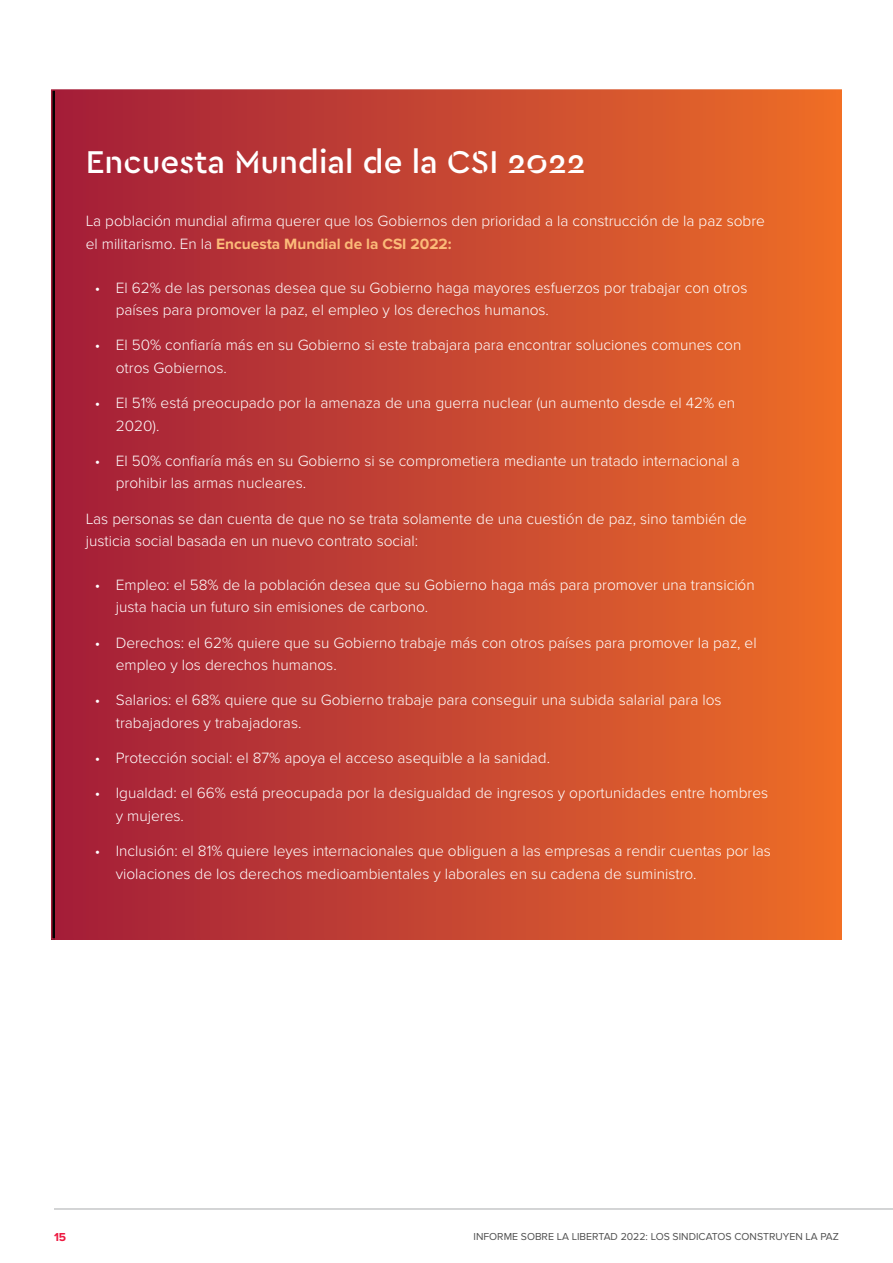
<style>
.page{position:relative;width:893px;height:1263px;background:#fff}
.page>*{position:absolute;margin:0;border:0;box-sizing:border-box;transform-origin:0 0}
.t1{font:500 33px "Cera Stencil PRO";color:#fff}
.t2{font:300 15.45px/22.5px "Proxima Nova";color:#fff}
.t3{font:700 12px "Proxima Nova";color:#ed1941}
.t4{font:10.5px "Proxima Nova";color:#505050}
.s1{font-weight:700;color:#fcbb79}
</style>
<div class="page">
<hr style="left:54px;top:1208px;width:839px;height:1px;background:#a9abae">
<div style="left:52px;top:90px;width:789px;height:849px;background:linear-gradient(to right,#a01e3a,#ed6e28)"></div>
<h1 class="t1" style="left:86px;top:140px;width:501px">Encuesta Mundial de la CSI 2022</h1>
<p class="t2" style="left:86px;top:210px;width:681px">La población mundial afirma querer que los Gobiernos den prioridad a la construcción de la paz sobre el militarismo. En la <span class="s1">Encuesta Mundial de la CSI 2022:</span></p>
<p class="t2" style="left:116px;top:276px;width:633px;text-indent:-21px">• El 62% de las personas desea que su Gobierno haga mayores esfuerzos por trabajar con otros países para promover la paz, el empleo y los derechos humanos.</p>
<p class="t2" style="left:116px;top:334px;width:627px;text-indent:-21px">• El 50% confiaría más en su Gobierno si este trabajara para encontrar soluciones comunes con otros Gobiernos.</p>
<p class="t2" style="left:116px;top:392px;width:621px;text-indent:-21px">• El 51% está preocupado por la amenaza de una guerra nuclear (un aumento desde el 42% en<br>2020).</p>
<p class="t2" style="left:116px;top:450px;width:626px;text-indent:-21px">• El 50% confiaría más en su Gobierno si se comprometiera mediante un tratado internacional a prohibir las armas nucleares.</p>
<p class="t2" style="left:86px;top:507px;width:663px">Las personas se dan cuenta de que no se trata solamente de una cuestión de paz, sino también de justicia social basada en un nuevo contrato social:</p>
<p class="t2" style="left:116px;top:574px;width:640px;text-indent:-21px">• Empleo: el 58% de la población desea que su Gobierno haga más para promover una transición justa hacia un futuro sin emisiones de carbono.</p>
<p class="t2" style="left:116px;top:631px;width:642px;text-indent:-21px">• Derechos: el 62% quiere que su Gobierno trabaje más con otros países para promover la paz, el empleo y los derechos humanos.</p>
<p class="t2" style="left:116px;top:689px;width:607px;text-indent:-21px">• Salarios: el 68% quiere que su Gobierno trabaje para conseguir una subida salarial para los trabajadores y trabajadoras.</p>
<p class="t2" style="left:95px;top:747px;width:457px">• Protección social: el 87% apoya el acceso asequible a la sanidad.</p>
<p class="t2" style="left:116px;top:782px;width:654px;text-indent:-21px">• Igualdad: el 66% está preocupada por la desigualdad de ingresos y oportunidades entre hombres y mujeres.</p>
<p class="t2" style="left:116px;top:840px;width:657px;text-indent:-21px">• Inclusión: el 81% quiere leyes internacionales que obliguen a las empresas a rendir cuentas por las violaciones de los derechos medioambientales y laborales en su cadena de suministro.</p>
<p class="t3" style="left:54px;top:1230px;width:14px">15</p>
<p class="t4" style="left:474px;top:1230px;width:367px">INFORME SOBRE LA LIBERTAD 2022: LOS SINDICATOS CONSTRUYEN LA PAZ</p>
</div>
